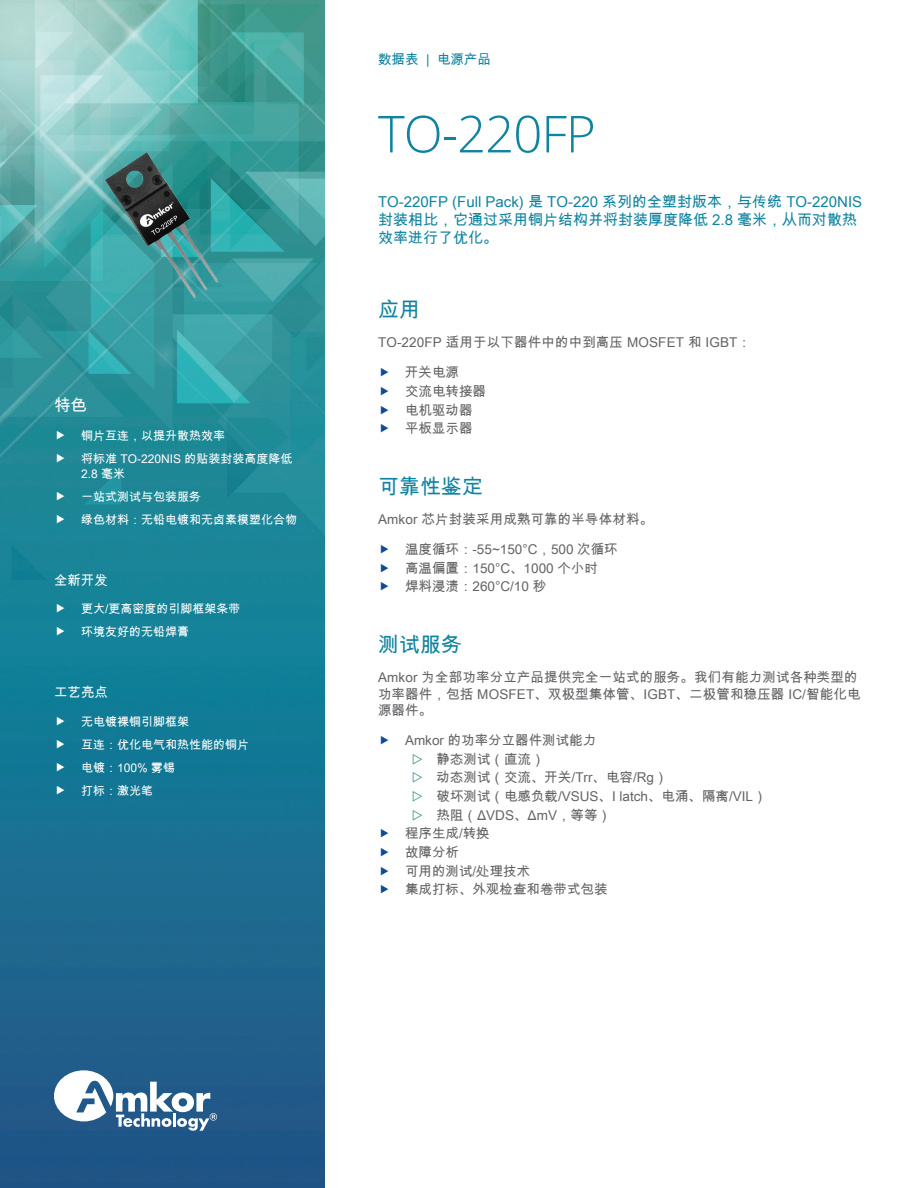
<style>
.page{position:relative;width:918px;height:1188px;background:#fff}
.page>*{position:absolute;margin:0;border:0;box-sizing:border-box;transform-origin:0 0}
.Data_Sheet_Title{font:300 51px "Open Sans";letter-spacing:-.02em;color:#0f83a0}
.Data_Sheet_Section_T{font:21px "Arial Unicode MS";color:#0f83a0}
.Sidebar_Title{font:16.5px "Arial Unicode MS";color:#fff}
.Data_Sheet_Subcopy{font:15px/18px "Arial Unicode MS";color:#0f83a0}
.Body_Copy_Gray{font:13.5px/16.5px "Arial Unicode MS";color:#636366}
.Data_Sheet_Page_Head{font:13.5px "Arial Unicode MS";color:#0f83a0}
.Sidebar_Title-2{font:13.5px "Arial Unicode MS";color:#fff}
.t1{font:12px/15px "Arial Unicode MS";color:#fff}
.s1{color:#429d8d}
</style>
<div class="page">
<img style="left:0;top:0;width:324px;height:1188px">
<svg style="left:54px;top:1070px;width:163px;height:61px"></svg>
<img style="left:104px;top:153px;width:118px;height:150px">
<svg style="left:57px;top:431px;width:7px;height:8px"></svg>
<svg style="left:57px;top:454px;width:7px;height:8px"></svg>
<svg style="left:57px;top:492px;width:7px;height:8px"></svg>
<svg style="left:57px;top:515px;width:7px;height:9px"></svg>
<svg style="left:57px;top:604px;width:7px;height:9px"></svg>
<svg style="left:57px;top:627px;width:7px;height:9px"></svg>
<svg style="left:57px;top:716px;width:7px;height:9px"></svg>
<svg style="left:57px;top:739px;width:7px;height:9px"></svg>
<svg style="left:57px;top:762px;width:7px;height:9px"></svg>
<svg style="left:57px;top:786px;width:7px;height:8px"></svg>
<p class="Sidebar_Title" style="left:54px;top:394px;width:34px">特色</p>
<p class="t1" style="left:81px;top:428px;width:145px">铜片互连，以提升散热效率</p>
<p class="t1" style="left:81px;top:451px;width:213px">将标准 TO-220NIS 的贴装封装高度降低<br>2.8 毫米</p>
<p class="t1" style="left:81px;top:489px;width:121px">一站式测试与包装服务</p>
<p class="t1" style="left:81px;top:512px;width:217px">绿色材料：无铅电镀和无卤素模塑化合物</p>
<p class="Sidebar_Title-2" style="left:54px;top:570px;width:55px">全新开发</p>
<p class="t1" style="left:81px;top:601px;width:161px">更大/更高密度的引脚框架条带</p>
<p class="t1" style="left:81px;top:624px;width:109px">环境友好的无铅焊膏</p>
<p class="Sidebar_Title-2" style="left:54px;top:682px;width:55px">工艺亮点</p>
<p class="t1" style="left:81px;top:714px;width:109px">无电镀裸铜引脚框架</p>
<p class="t1" style="left:81px;top:737px;width:169px">互连：优化电气和热性能的铜片</p>
<p class="t1" style="left:81px;top:760px;width:96px">电镀：100% 雾锡</p>
<p class="t1" style="left:81px;top:783px;width:73px">打标：激光笔</p>
<p class="Data_Sheet_Page_Head" style="left:378px;top:49px;width:115px">数据表 | 电源产品</p>
<p class="Data_Sheet_Title" style="left:378px;top:99px;width:219px">TO-220FP</p>
<p class="Data_Sheet_Subcopy" style="left:378px;top:192px;width:486px">TO-220FP (Full Pack) 是 TO-220 系列的全塑封版本，与传统 TO-220NIS封装相比，它通过采用铜片结构并将封装厚度降低 2.8 毫米，从而对散热效率进行了优化。</p>
<p class="Data_Sheet_Section_T" style="left:378px;top:295px;width:43px">应用</p>
<p class="Body_Copy_Gray" style="left:378px;top:334px;width:375px">TO-220FP 适用于以下器件中的中到高压 MOSFET 和 IGBT：</p>
<p class="Body_Copy_Gray" style="left:405px;top:364px;width:55px">开关电源</p>
<p class="Body_Copy_Gray" style="left:405px;top:383px;width:82px">交流电转接器</p>
<p class="Body_Copy_Gray" style="left:405px;top:401px;width:69px">电机驱动器</p>
<p class="Body_Copy_Gray" style="left:405px;top:420px;width:69px">平板显示器</p>
<p class="Data_Sheet_Section_T" style="left:378px;top:471px;width:106px">可靠性鉴定</p>
<p class="Body_Copy_Gray" style="left:378px;top:511px;width:277px">Amkor 芯片封装采用成熟可靠的半导体材料。</p>
<p class="Body_Copy_Gray" style="left:405px;top:541px;width:214px">温度循环：-55~150°C，500 次循环</p>
<p class="Body_Copy_Gray" style="left:405px;top:559px;width:194px">高温偏置：150°C、1000 个小时</p>
<p class="Body_Copy_Gray" style="left:405px;top:578px;width:143px">焊料浸渍：260°C/10 秒</p>
<p class="Data_Sheet_Section_T" style="left:378px;top:629px;width:85px">测试服务</p>
<p class="Body_Copy_Gray" style="left:378px;top:669px;width:484px">Amkor 为全部功率分立产品提供完全一站式的服务。我们有能力测试各种类型的功率器件，包括 MOSFET、双极型集体管、IGBT、二极管和稳压器 IC/智能化电源器件。</p>
<p class="Body_Copy_Gray" style="left:405px;top:732px;width:193px">Amkor 的功率分立器件测试能力</p>
<p class="Body_Copy_Gray" style="left:412px;top:750px;width:134px"><span class="s1">▷</span> 静态测试（直流）</p>
<p class="Body_Copy_Gray" style="left:412px;top:769px;width:257px"><span class="s1">▷</span> 动态测试（交流、开关/Trr、电容/Rg）</p>
<p class="Body_Copy_Gray" style="left:412px;top:788px;width:356px"><span class="s1">▷</span> 破坏测试（电感负载/VSUS、I latch、电涌、隔离/VIL）</p>
<p class="Body_Copy_Gray" style="left:412px;top:806px;width:201px"><span class="s1">▷</span> 热阻（ΔVDS、ΔmV，等等）</p>
<p class="Body_Copy_Gray" style="left:405px;top:825px;width:86px">程序生成/转换</p>
<p class="Body_Copy_Gray" style="left:405px;top:844px;width:55px">故障分析</p>
<p class="Body_Copy_Gray" style="left:405px;top:862px;width:127px">可用的测试/处理技术</p>
<p class="Body_Copy_Gray" style="left:405px;top:881px;width:204px">集成打标、外观检查和卷带式包装</p>
</div>
